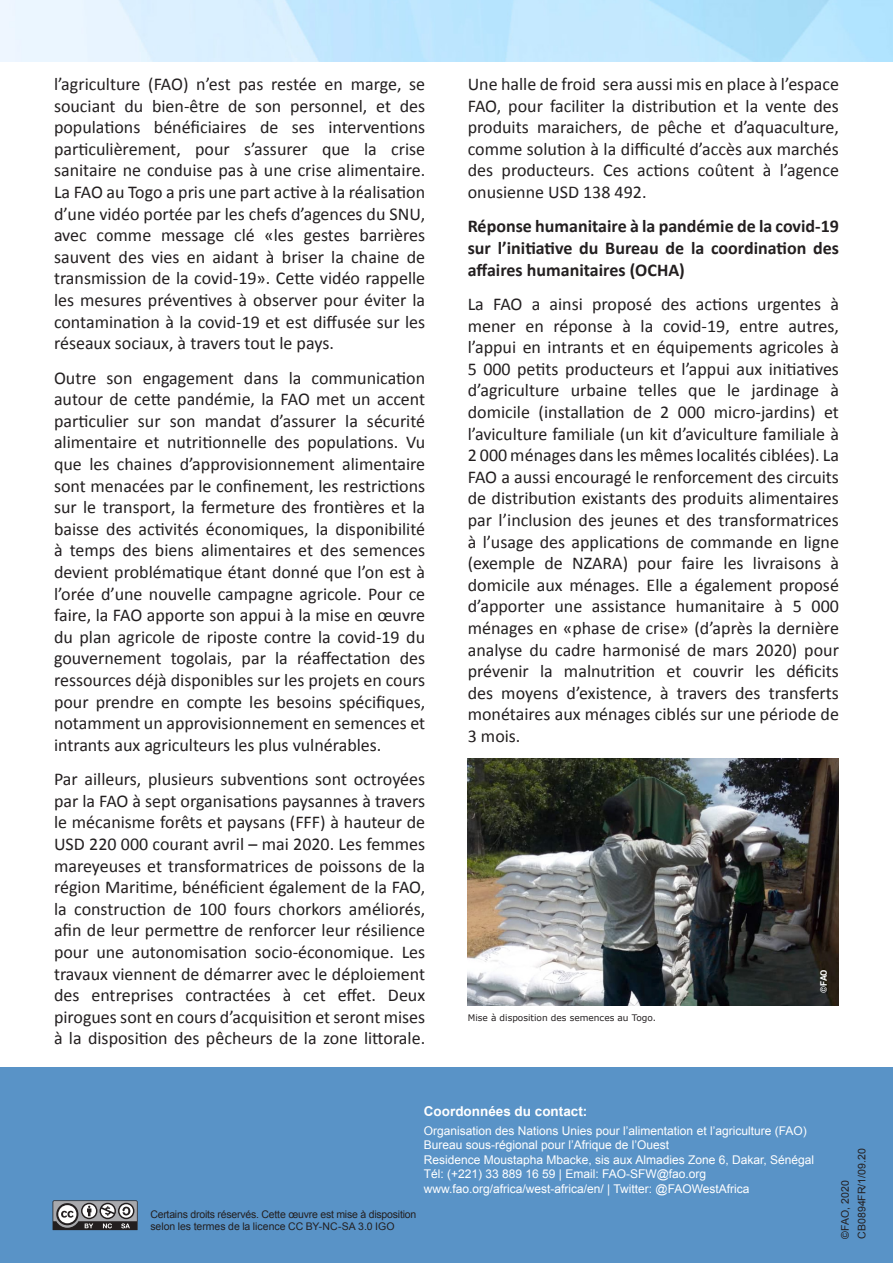
<style>
.page{position:relative;width:893px;height:1263px;background:#fff}
.page>*{position:absolute;margin:0;border:0;box-sizing:border-box;transform-origin:0 0}
.Section_body{font:18px/21.6px "Calibri";color:#231f20;text-align:justify}
.Section_body-2{font:700 18px/21.6px "Calibri";color:#231f20;text-align:justify}
.copy{font:700 13.5px "Arial";color:#fff}
.t1{font:12px "Arial";color:#fff}
.photo_credits{font:10.5px/12.6px "Arial";letter-spacing:-.015em;color:#231f20}
.Photo_description{font:9px "Verdana";color:#231f20}
.photo_credits-2{font:700 9px "Roboto";color:#fff}
</style>
<div class="page">
<div style="left:0;top:1067px;width:893px;height:196px;background:#5993c7"></div>
<svg style="left:53px;top:1200px;width:85px;height:30px;background:#7f7e80"></svg>
<img style="left:468px;top:758px;width:371px;height:248px">
<p class="Section_body" style="left:54px;top:72px;width:373px">l’agriculture (FAO) n’est pas restée en marge, se souciant du bien-être de son personnel, et des populations bénéficiaires de ses interventions particulièrement, pour s’assurer que la crise sanitaire ne conduise pas à une crise alimentaire.<br>La FAO au Togo a pris une part active à la réalisation d’une vidéo portée par les chefs d’agences du SNU, avec comme message clé «les gestes barrières sauvent des vies en aidant à briser la chaine de transmission de la covid-19». Cette vidéo rappelle les mesures préventives à observer pour éviter la contamination à la covid-19 et est diffusée sur les réseaux sociaux, à travers tout le pays.</p>
<p class="Section_body" style="left:54px;top:366px;width:373px">Outre son engagement dans la communication autour de cette pandémie, la FAO met un accent particulier sur son mandat d’assurer la sécurité alimentaire et nutritionnelle des populations. Vu que les chaines d’approvisionnement alimentaire sont menacées par le confinement, les restrictions sur le transport, la fermeture des frontières et la baisse des activités économiques, la disponibilité à temps des biens alimentaires et des semences devient problématique étant donné que l’on est à l’orée d’une nouvelle campagne agricole. Pour ce faire, la FAO apporte son appui à la mise en œuvre du plan agricole de riposte contre la covid-19 du gouvernement togolais, par la réaffectation des ressources déjà disponibles sur les projets en cours pour prendre en compte les besoins spécifiques, notamment un approvisionnement en semences et intrants aux agriculteurs les plus vulnérables.</p>
<p class="Section_body" style="left:54px;top:768px;width:373px">Par ailleurs, plusieurs subventions sont octroyées par la FAO à sept organisations paysannes à travers le mécanisme forêts et paysans (FFF) à hauteur de USD 220 000 courant avril – mai 2020. Les femmes mareyeuses et transformatrices de poissons de la région Maritime, bénéficient également de la FAO, la construction de 100 fours chorkors améliorés, afin de leur permettre de renforcer leur résilience pour une autonomisation socio-économique. Les travaux viennent de démarrer avec le déploiement des entreprises contractées à cet effet. Deux pirogues sont en cours d’acquisition et seront mises à la disposition des pêcheurs de la zone littorale.</p>
<p class="Section_body" style="left:468px;top:72px;width:373px">Une halle de froid sera aussi mis en place à l’espace FAO, pour faciliter la distribution et la vente des produits maraichers, de pêche et d’aquaculture, comme solution à la difficulté d’accès aux marchés des producteurs. Ces actions coûtent à l’agence onusienne USD 138 492.</p>
<p class="Section_body-2" style="left:468px;top:215px;width:373px">Réponse humanitaire à la pandémie de la covid-19 sur l’initiative du Bureau de la coordination des affaires humanitaires (OCHA)</p>
<p class="Section_body" style="left:468px;top:292px;width:373px">La FAO a ainsi proposé des actions urgentes à mener en réponse à la covid-19, entre autres, l’appui en intrants et en équipements agricoles à 5 000 petits producteurs et l’appui aux initiatives d’agriculture urbaine telles que le jardinage à domicile (installation de 2 000 micro-jardins) et l’aviculture familiale (un kit d’aviculture familiale à 2 000 ménages dans les mêmes localités ciblées). La FAO a aussi encouragé le renforcement des circuits de distribution existants des produits alimentaires par l’inclusion des jeunes et des transformatrices à l’usage des applications de commande en ligne (exemple de NZARA) pour faire les livraisons à domicile aux ménages. Elle a également proposé d’apporter une assistance humanitaire à 5 000 ménages en «phase de crise» (d’après la dernière analyse du cadre harmonisé de mars 2020) pour prévenir la malnutrition et couvrir les déficits des moyens d’existence, à travers des transferts monétaires aux ménages ciblés sur une période de 3 mois.</p>
<p class="Photo_description" style="left:468px;top:1012px;width:190px">Mise à disposition des semences au Togo.</p>
<p class="photo_credits-2" style="left:817px;top:992px;width:25px;rotate:-90deg">©FAO</p>
<p class="photo_credits" style="left:145px;top:1207px;width:246px">selon les te mes de la licence CC BY-NC-SA 3.0 IGO</p>
<p class="photo_credits" style="left:150px;top:1207px;width:267px">Certains droits réservés. Cette œuvre est mise à disposition selon les termes de la licence CC BY-NC-SA 3.0 IGO</p>
<p class="copy" style="left:424px;top:1103px;width:165px">Coordonnées du contact:</p>
<p class="t1" style="left:424px;top:1123px;width:384px">Organisation des Nations Unies pour l’alimentation et l’agriculture (FAO)</p>
<p class="t1" style="left:424px;top:1137px;width:247px">Bureau sous-régional pour l’Afrique de l’Ouest</p>
<p class="t1" style="left:424px;top:1152px;width:392px">Residence Moustapha Mbacke, sis aux Almadies Zone 6, Dakar, Sénégal</p>
<p class="t1" style="left:424px;top:1166px;width:284px">Tél: (+221) 33 889 16 59 | Email: FAO-SFW@fao.org</p>
<p class="t1" style="left:424px;top:1180px;width:327px">www.fao.org/africa/west-africa/en/ | Twitter: @FAOWestAfrica</p>
<p class="photo_credits" style="left:836px;top:1227px;width:89px;rotate:-90deg">© FAO, 2019<br>CA6371FR/1/10.19</p>
<p class="photo_credits" style="left:856px;top:1238px;width:91px;rotate:-90deg">CB0894FR/1/09.20</p>
<p class="photo_credits" style="left:839px;top:1238px;width:59px;rotate:-90deg">©FAO, 2020</p>
</div>
